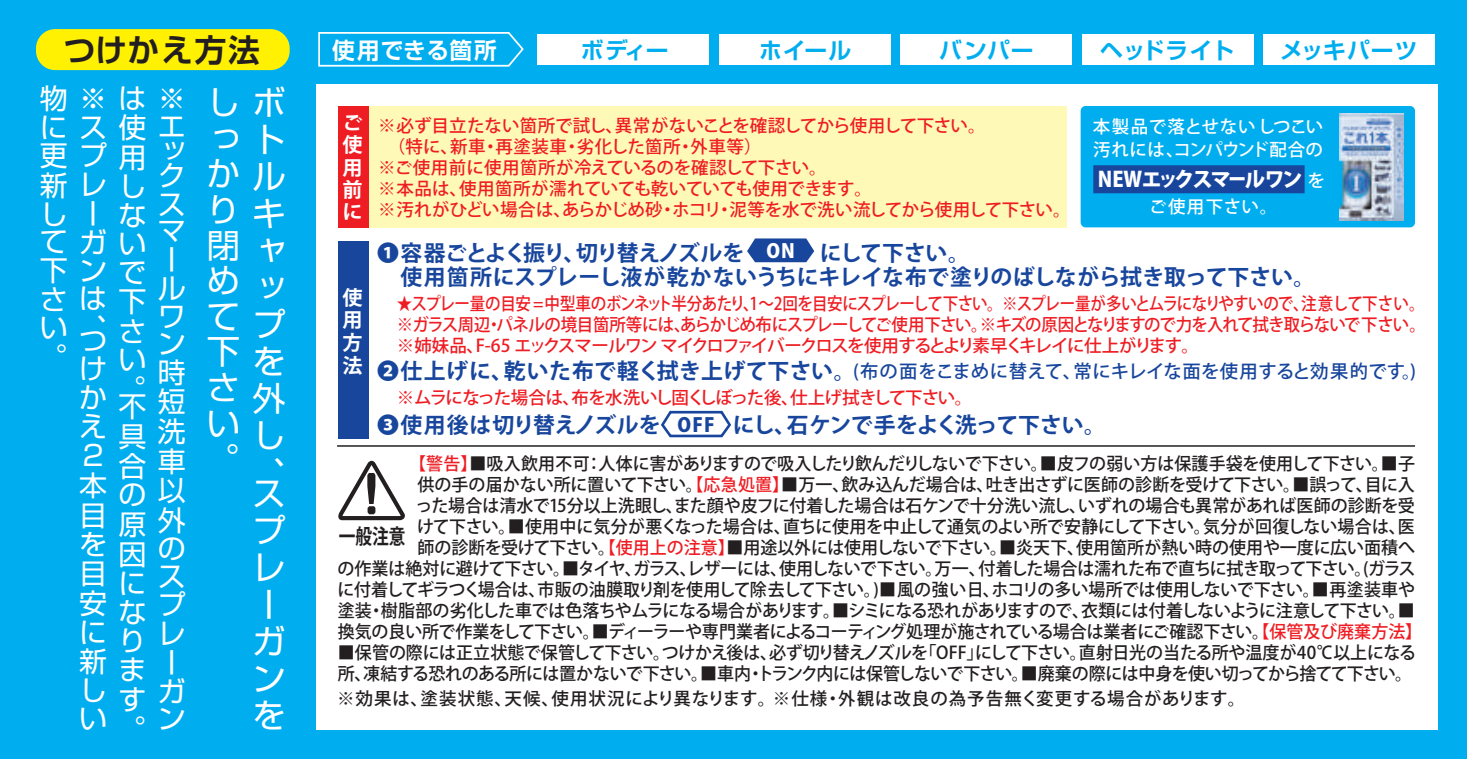
<style>
.page{position:relative;width:1467px;height:759px;background:#fff}
.page>*{position:absolute;margin:0;border:0;box-sizing:border-box;transform-origin:0 0}
.t1{font:33.25px/37.1px "Shin Go Pr 6 N";color:#fff}
.t2{font:700 31.5px "Shin Go Pro De";letter-spacing:.06em;color:#231f20}
.t3{font:28px/28.7px "Shin Go Pr 6 N";color:#fff}
.t4{font:700 22.75px "Shin Go Pr 6 N De";letter-spacing:.035em;color:#00aeef}
.t5{font:700 22.75px "Shin Go Pr 6 N De";letter-spacing:.04em;color:#fff}
.t6{font:700 21.7px/24.5px "Koz Go Pr 6 N";letter-spacing:-.015em;color:#18469d}
.t7{font:700 21.7px "Koz Go Pr 6 N";letter-spacing:-.07em;color:#18469d}
.t8{font:800 21px "Koz Go Pr 6 N";letter-spacing:-.1em;color:#fff}
.t9{font:700 21px "Koz Go Pr 6 N";color:#231f20;scale:.8 1}
.t10{font:700 20.3px/22.4px "Koz Go Pr 6 N";color:#fff;text-align:justify}
.t11{font:800 19.25px "Koz Go Pr 6 N";color:#fff}
.t12{font:500 18.2px "Koz Go Pr 6 N";letter-spacing:.01em;color:#18469d}
.t13{font:500 17.5px/21px "Koz Go Pr 6 N";letter-spacing:-.015em;color:#231f20}
.t14{font:500 17.5px/21px "Koz Go Pr 6 N";letter-spacing:-.03em;color:#ee1d23;text-align:justify;scale:.89 1}
.t15{font:500 17.5px/21px "Koz Go Pr 6 N";letter-spacing:-.01em;color:#ee1d23}
.t16{font:500 17.5px "Koz Go Pr 6 N";letter-spacing:-.035em;color:#231f20}
.t17{font:500 17.5px "Koz Go Pr 6 N";letter-spacing:.05em;color:#231f20}
.t18{font:500 17.5px "Koz Go Pr 6 N";letter-spacing:-.06em;color:#ee1d23}
.t19{font:500 17.5px/22.8px "Koz Go Pr 6 N";letter-spacing:.025em;color:#fff}
.s1{font-weight:500;font-size:17.5px}
.s2{font-weight:700;font-size:21.7px}
.s3{font-weight:800;font-size:19.25px}
.s4{color:#ee1d23}
</style>
<div class="page">
<div style="left:0;top:0;width:1467px;height:758px;background:#00aeef"></div>
<div style="left:316px;top:84px;width:1121px;height:645px;background:#fff"></div>
<div style="left:538px;top:34px;width:171px;height:31px;background:#fff"></div>
<div style="left:719px;top:34px;width:172px;height:31px;background:#fff"></div>
<div style="left:900px;top:34px;width:172px;height:31px;background:#fff"></div>
<div style="left:1082px;top:34px;width:171px;height:31px;background:#fff"></div>
<div style="left:1263px;top:34px;width:172px;height:31px;background:#fff"></div>
<svg style="left:318px;top:32px;width:206px;height:35px"></svg>
<div style="left:36px;top:29px;width:254px;height:41px;background:#fff101;border-radius:19px"></div>
<svg style="left:338px;top:460px;width:67px;height:60px"></svg>
<div style="left:338px;top:106px;width:728px;height:121px;background:#fff9b8"></div>
<div style="left:338px;top:106px;width:30px;height:121px;background:#ee1d23"></div>
<hr style="left:337px;top:445px;width:1078px;height:1px;background:#231f20">
<div style="left:338px;top:240px;width:30px;height:198px;background:#18469d"></div>
<svg style="left:747px;top:238px;width:67px;height:24px;background:#365ea9"></svg>
<svg style="left:661px;top:410px;width:71px;height:28px"></svg>
<div style="left:1080px;top:106px;width:335px;height:121px;background:#00aeef;border-radius:5px"></div>
<img style="left:1339px;top:114px;width:64px;height:106px">
<div style="left:1093px;top:165px;width:211px;height:28px;background:#18469d"></div>
<h2 class="t2" style="left:64px;top:24px;width:197px">つけかえ方法</h2>
<h3 class="t3" style="left:40px;top:82px;width:106px">物<br>に<br>更プ用新レ<br>し<br>て<br>下ン<br>さ<br>い<br>。</h3>
<h3 class="t3" style="left:119px;top:81px;width:67px">は<br>使エ</h3>
<h3 class="t3" style="left:119px;top:170px;width:28px">しな</h3>
<h3 class="t3" style="left:119px;top:255px;width:29px;text-align:justify">で下さい。</h3>
<h3 class="t3" style="left:119px;top:389px;width:29px">不具合の原因になります。</h3>
<h3 class="t3" style="left:79px;top:82px;width:28px">※ス</h3>
<h3 class="t3" style="left:158px;top:71px;width:28px;line-height:51.4px">※ッ</h3>
<h3 class="t3" style="left:158px;top:159px;width:29px">クスマールワン時短洗車以外のスプレーガン</h3>
<h3 class="t3" style="left:79px;top:196px;width:67px;line-height:30.1px">ー<br>ガい</h3>
<h3 class="t3" style="left:79px;top:281px;width:28px">は、</h3>
<h3 class="t3" style="left:79px;top:324px;width:29px">つけかえ<br>2本目を目安に新しい</h3>
<h1 class="t1" style="left:207px;top:82px;width:80px;text-align:right">ボ<br>っトかルキ<br>ャ<br>ッ<br>プ<br>を<br>外<br>し<br>、</h1>
<h1 class="t1" style="left:252px;top:472px;width:34px">スプレーガンを</h1>
<h1 class="t1" style="left:207px;top:82px;width:32px">し</h1>
<h1 class="t1" style="left:207px;top:189px;width:34px;line-height:35.7px">り閉めて下さい。</h1>
<h3 class="t5" style="left:332px;top:31px;width:166px">使用できる箇所</h3>
<h3 class="t4" style="left:581px;top:32px;width:90px">ボディー</h3>
<h3 class="t4" style="left:759px;top:32px;width:93px">ホイール</h3>
<h3 class="t4" style="left:939px;top:32px;width:96px">バンパー</h3>
<h3 class="t4" style="left:1100px;top:32px;width:135px">ヘッドライト</h3>
<h3 class="t4" style="left:1280px;top:32px;width:139px">メッキパーツ</h3>
<p class="t10" style="left:342px;top:111px;width:21px">ご使用前に</p>
<p class="t15" style="left:378px;top:115px;width:694px">※必ず目立たない箇所で試し、異常がないことを確認してから使用して下さい。<br>　（特に、新車・再塗装車・劣化した箇所・外車等）<br>※ご使用前に使用箇所が冷えているのを確認して下さい。<br>※本品は、使用箇所が濡れていても乾いていても使用できます。<br>※汚れがひどい場合は、あらかじめ砂・ホコリ・泥等を水で洗い流してから使用して下さい。</p>
<p class="t19" style="left:1093px;top:116px;width:232px">本製品で落とせないしつこい汚れには、コンパウンド配合の</p>
<p class="t8" style="left:1098px;top:167px;width:228px">NEWエックスマールワン <span class="s1">を</span></p>
<p class="t19" style="left:1149px;top:196px;width:129px">ご使用下さい。</p>
<p class="t10" style="left:342px;top:286px;width:21px">使用方法</p>
<p class="t7" style="left:377px;top:240px;width:369px">❶容器ごとよく振り、切り替えノズルを</p>
<p class="t6" style="left:377px;top:241px;width:940px;text-indent:442px">にして下さい。<br>　使用箇所にスプレーし液が乾かないうちにキレイな布で塗りのばしながら拭き取って下さい。</p>
<p class="t11" style="left:766px;top:240px;width:30px">ON</p>
<p class="t14" style="left:397px;top:294px;width:1157px">★スプレー量の目安 =中型車のボンネット半分あたり、1～2回を目安にスプレーして下さい。※スプレー量が多いとムラになりやすいので、注意して下さい。※ガラス周辺・パネルの境目箇所等には、あらかじめ布にスプレーしてご使用下さい。※キズの原因となりますので力を入れて拭き取らないで下さい。※姉妹品、F-65 エックスマールワン マイクロファイバークロスを使用するとより素早くキレイに仕上がります。</p>
<p class="t12" style="left:377px;top:361px;width:1045px"><span class="s2">❷仕上げに、乾いた布で軽く拭き上げて下さい。</span> (布の面をこまめに替えて、常にキレイな面を使用すると効果的です。)</p>
<p class="t18" style="left:397px;top:387px;width:577px">※ムラになった場合は、布を水洗いし固くしぼった後、仕上げ拭きして下さい。</p>
<p class="t6" style="left:377px;top:413px;width:730px">❸使用後は切り替えノズルを <span class="s3">OFF</span> にし、石ケンで手をよく洗って下さい。</p>
<p class="t13" style="left:409px;top:453px;width:1007px"><span class="s4">【警告】</span>■吸入飲用不可：人体に害がありますので吸入したり飲んだりしないで下さい。■皮フの弱い方は保護手袋を使用して下さい。■子</p>
<p class="t13" style="left:417px;top:474px;width:999px">供の手の届かない所に置いて下さい。<span class="s4">【応急処置】</span>■万一、飲み込んだ場合は、吐き出さずに医師の診断を受けて下さい。■誤って、目に入</p>
<p class="t13" style="left:416px;top:495px;width:1001px">った場合は清水で15分以上洗眼し、また顔や皮フに付着した場合は石ケンで十分洗い流し、いずれの場合も異常があれば医師の診断を受</p>
<p class="t13" style="left:417px;top:516px;width:999px">けて下さい。■使用中に気分が悪くなった場合は、直ちに使用を中止して通気のよい所で安静にして下さい。気分が回復しない場合は、医</p>
<p class="t13" style="left:417px;top:537px;width:999px">師の診断を受けて下さい。<span class="s4">【使用上の注意】</span>■用途以外には使用しないで下さい。■炎天下、使用箇所が熱い時の使用や一度に広い面積へ</p>
<p class="t13" style="left:337px;top:558px;width:1079px">の作業は絶対に避けて下さい。■タイヤ、ガラス、レザーには、使用しないで下さい。万一、付着した場合は濡れた布で直ちに拭き取って下さい。(ガラス</p>
<p class="t13" style="left:337px;top:579px;width:1079px">に付着してギラつく場合は、市販の油膜取り剤を使用して除去して下さい。)■風の強い日、ホコリの多い場所では使用しないで下さい。■再塗装車や</p>
<p class="t16" style="left:338px;top:601px;width:1079px">塗装・樹脂部の劣化した車では色落ちやムラになる場合があります。■シミになる恐れがありますので、衣類には付着しないように注意して下さい。■</p>
<p class="t13" style="left:338px;top:621px;width:1086px">換気の良い所で作業をして下さい。■ディーラーや専門業者によるコーティング処理が施されている場合は業者にご確認下さい。<span class="s4">【保管及び廃棄方法】</span></p>
<p class="t13" style="left:338px;top:642px;width:1080px">■保管の際には正立状態で保管して下さい。つけかえ後は、必ず切り替えノズルを「OFF」にして下さい。直射日光の当たる所や温度が40℃以上になる所、凍結する恐れのある所には置かないで下さい。■車内・トランク内には保管しないで下さい。■廃棄の際には中身を使い切ってから捨てて下さい。</p>
<p class="t9" style="left:339px;top:524px;width:85px">一般注意</p>
<p class="t17" style="left:337px;top:688px;width:910px">※効果は、塗装状態、天候、使用状況により異なります。※仕様・外観は改良の為予告無く変更する場合があります。</p>
</div>
